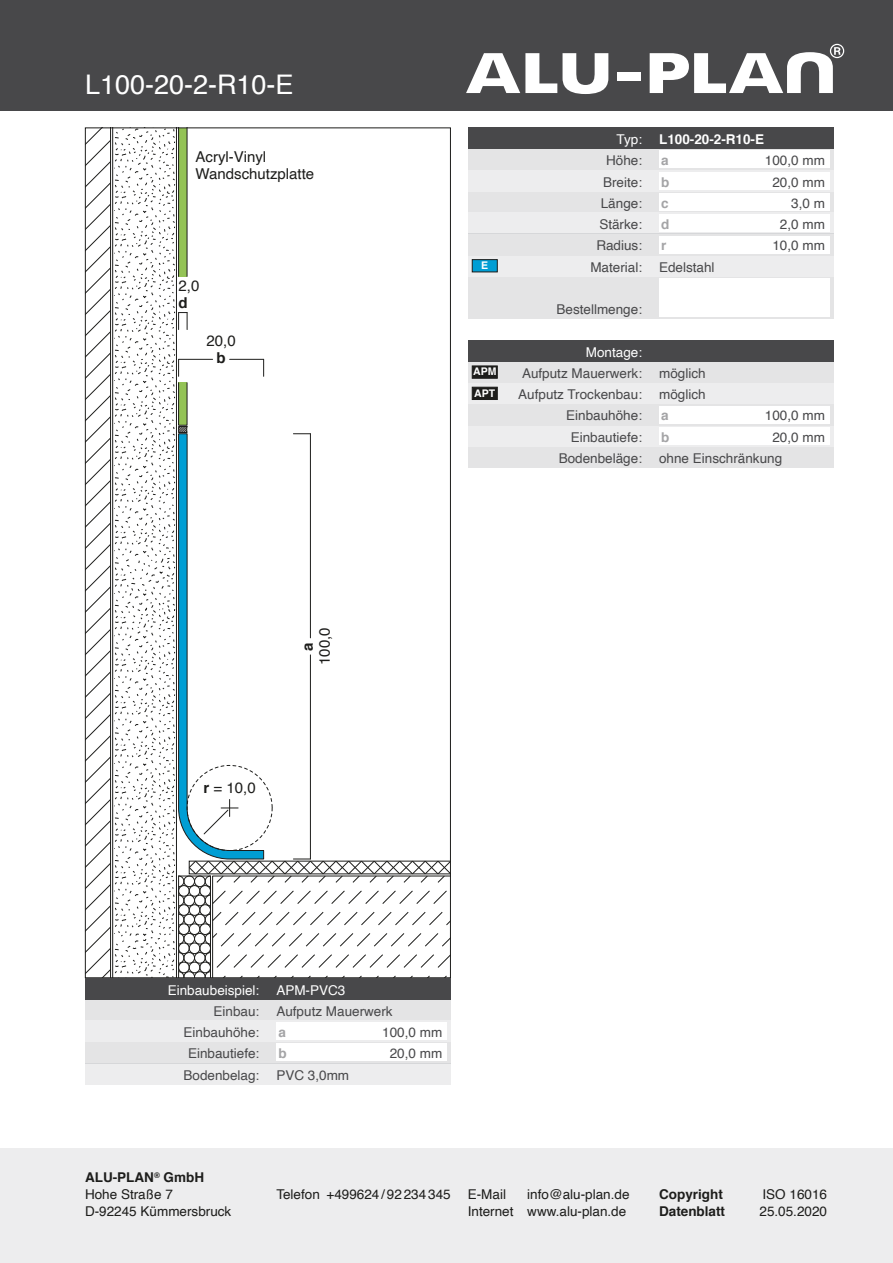
<style>
.page{position:relative;width:893px;height:1263px;background:#fff}
.page>*{position:absolute;margin:0;border:0;box-sizing:border-box;transform-origin:0 0}
.t1{font:27px "Helvetica";color:#fff}
.t2{font:15px/17px "Helvetica";color:#1d1d1b}
.t3{font:700 15px "Helvetica";color:#1d1d1b}
.t4{font:13.5px "Helvetica";color:#48484a}
.t5{font:13.5px/17px "Helvetica";color:#1d1d1b}
.t6{font:13.5px "Helvetica";color:#fff}
.t7{font:700 13.5px "Helvetica";color:#1d1d1b}
.t8{font:700 13.5px "Helvetica";color:#fff}
.t9{font:700 13.5px "Helvetica";color:#a4a4a6}
.t10{font:700 10.5px/21.3px "Helvetica";color:#fff}
.s1{font-weight:700}
</style>
<div class="page">
<div style="left:0;top:1148px;width:893px;height:115px;background:#ededee"></div>
<div style="left:0;top:0;width:893px;height:111px;background:#48484a"></div>
<svg style="left:87px;top:130px;width:362px;height:846px"></svg>
<div style="left:468px;top:361px;width:365px;height:22px;background:#e4e4e5"></div>
<div style="left:468px;top:446px;width:365px;height:22px;background:#e4e4e5"></div>
<div style="left:468px;top:425px;width:365px;height:21px;background:#ededee"></div>
<div style="left:659px;top:427px;width:170px;height:17px;background:#fff"></div>
<svg style="left:468px;top:383px;width:365px;height:42px;background:#e9e9ea"></svg>
<div style="left:659px;top:406px;width:170px;height:17px;background:#fff"></div>
<div style="left:468px;top:340px;width:365px;height:21px;background:#48484a"></div>
<div style="left:85px;top:999px;width:366px;height:21px;background:#e4e4e5"></div>
<svg style="left:85px;top:1020px;width:366px;height:64px"></svg>
<div style="left:276px;top:1023px;width:170px;height:17px;background:#fff"></div>
<div style="left:85px;top:978px;width:366px;height:21px;background:#48484a"></div>
<div style="left:468px;top:276px;width:365px;height:43px;background:#e4e4e5"></div>
<div style="left:659px;top:279px;width:170px;height:38px;background:#fff"></div>
<div style="left:468px;top:255px;width:365px;height:21px;background:#ededee"></div>
<div style="left:468px;top:191px;width:365px;height:22px;background:#e4e4e5"></div>
<div style="left:659px;top:193px;width:170px;height:17px;background:#fff"></div>
<div style="left:468px;top:170px;width:365px;height:21px;background:#ededee"></div>
<svg style="left:468px;top:213px;width:365px;height:42px"></svg>
<div style="left:659px;top:172px;width:170px;height:17px;background:#fff"></div>
<div style="left:659px;top:215px;width:170px;height:17px;background:#fff"></div>
<div style="left:468px;top:149px;width:365px;height:21px;background:#e4e4e5"></div>
<div style="left:659px;top:151px;width:170px;height:17px;background:#fff"></div>
<div style="left:468px;top:128px;width:365px;height:21px;background:#48484a"></div>
<div style="left:472px;top:366px;width:25px;height:12px;background:#1d1d1b"></div>
<div style="left:472px;top:387px;width:25px;height:13px;background:#1d1d1b;border:1px solid #1d1d1b"></div>
<div style="left:472px;top:259px;width:25px;height:13px;background:#009ed4;border:1px solid #1d1d1b"></div>
<svg style="left:650px;top:44px;width:194px;height:49px"></svg>
<div style="left:617px;top:72px;width:23px;height:9px;background:#fff"></div>
<svg style="left:466px;top:53px;width:142px;height:41px"></svg>
<h1 class="t1" style="left:85px;top:63px;width:210px">L100-20-2-R10-E</h1>
<p class="t2" style="left:196px;top:148px;width:120px">Acryl-Vinyl<br>Wandschutzplatte</p>
<p class="t2" style="left:179px;top:278px;width:22px">2,0</p>
<p class="t3" style="left:179px;top:291px;width:11px">d</p>
<p class="t2" style="left:207px;top:333px;width:31px">20,0</p>
<p class="t3" style="left:217px;top:346px;width:11px">b</p>
<p class="t2" style="left:204px;top:780px;width:54px"><span class="s1">r</span> = 10,0</p>
<p class="t2" style="left:316px;top:665px;width:39px;rotate:-90deg">100,0</p>
<p class="t3" style="left:295px;top:650px;width:10px;rotate:-90deg">a</p>
<p class="t10" style="left:481px;top:255px;width:9px">E</p>
<p class="t10" style="left:473px;top:361px;width:25px">APM<br>APT</p>
<p class="t6" style="left:617px;top:129px;width:27px">Typ:</p>
<p class="t8" style="left:659px;top:128px;width:107px">L100-20-2-R10-E</p>
<p class="t4" style="left:606px;top:150px;width:38px">Höhe:</p>
<p class="t9" style="left:661px;top:150px;width:9px">a</p>
<p class="t4" style="left:765px;top:150px;width:62px">100,0 mm</p>
<p class="t4" style="left:603px;top:171px;width:41px">Breite:</p>
<p class="t4" style="left:599px;top:214px;width:44px">Stärke:</p>
<p class="t4" style="left:601px;top:193px;width:43px">Länge:</p>
<p class="t4" style="left:596px;top:235px;width:47px">Radius:</p>
<p class="t9" style="left:661px;top:171px;width:10px">b</p>
<p class="t9" style="left:661px;top:213px;width:10px">d</p>
<p class="t9" style="left:661px;top:192px;width:9px">c</p>
<p class="t9" style="left:661px;top:235px;width:7px">r</p>
<p class="t4" style="left:590px;top:256px;width:53px">Material:</p>
<p class="t4" style="left:659px;top:256px;width:57px">Edelstahl</p>
<p class="t4" style="left:556px;top:299px;width:87px">Bestellmenge:</p>
<p class="t6" style="left:586px;top:342px;width:58px">Montage:</p>
<p class="t4" style="left:518px;top:384px;width:125px">Aufputz Trockenbau:</p>
<p class="t4" style="left:659px;top:384px;width:48px">möglich</p>
<p class="t4" style="left:522px;top:363px;width:122px">Aufputz Mauerwerk:</p>
<p class="t4" style="left:659px;top:363px;width:48px">möglich</p>
<p class="t4" style="left:772px;top:171px;width:54px">20,0 mm</p>
<p class="t4" style="left:780px;top:214px;width:47px">2,0 mm</p>
<p class="t4" style="left:791px;top:193px;width:35px">3,0 m</p>
<p class="t4" style="left:772px;top:235px;width:54px">10,0 mm</p>
<p class="t4" style="left:566px;top:405px;width:77px">Einbauhöhe:</p>
<p class="t9" style="left:661px;top:405px;width:9px">a</p>
<p class="t4" style="left:765px;top:405px;width:62px">100,0 mm</p>
<p class="t4" style="left:571px;top:427px;width:73px">Einbautiefe:</p>
<p class="t9" style="left:661px;top:426px;width:10px">b</p>
<p class="t4" style="left:772px;top:427px;width:54px">20,0 mm</p>
<p class="t4" style="left:559px;top:448px;width:85px">Bodenbeläge:</p>
<p class="t4" style="left:659px;top:448px;width:125px">ohne Einschränkung</p>
<p class="t6" style="left:168px;top:979px;width:93px">Einbaubeispiel:</p>
<p class="t4" style="left:214px;top:1001px;width:47px">Einbau:</p>
<p class="t6" style="left:276px;top:979px;width:71px">APM-PVC3</p>
<p class="t4" style="left:276px;top:1001px;width:118px">Aufputz Mauerwerk</p>
<p class="t4" style="left:184px;top:1022px;width:77px">Einbauhöhe:</p>
<p class="t9" style="left:279px;top:1021px;width:9px">a</p>
<p class="t4" style="left:382px;top:1022px;width:62px">100,0 mm</p>
<p class="t4" style="left:188px;top:1043px;width:73px">Einbautiefe:</p>
<p class="t9" style="left:279px;top:1043px;width:10px">b</p>
<p class="t4" style="left:390px;top:1043px;width:54px">20,0 mm</p>
<p class="t4" style="left:184px;top:1064px;width:77px">Bodenbelag:</p>
<p class="t4" style="left:276px;top:1064px;width:74px">PVC 3,0mm</p>
<p class="t5" style="left:85px;top:1169px;width:148px"><span class="s1">ALU-PLAN</span><sup>®</sup> <span class="s1">GmbH<br></span>Hohe Straße 7<br>D-92245 Kümmersbruck</p>
<p class="t5" style="left:276px;top:1186px;width:176px">Telefon +499624 /92234345</p>
<p class="t7" style="left:659px;top:1183px;width:65px">Copyright</p>
<p class="t5" style="left:762px;top:1186px;width:66px">ISO 16016</p>
<p class="t7" style="left:659px;top:1200px;width:68px">Datenblatt</p>
<p class="t5" style="left:759px;top:1203px;width:69px">25.05.2020</p>
<p class="t5" style="left:468px;top:1186px;width:163px;text-align:right">info@alu-plan.de<br>Internet www.alu-plan.de</p>
<p class="t5" style="left:468px;top:1186px;width:40px">E-Mail</p>
</div>
